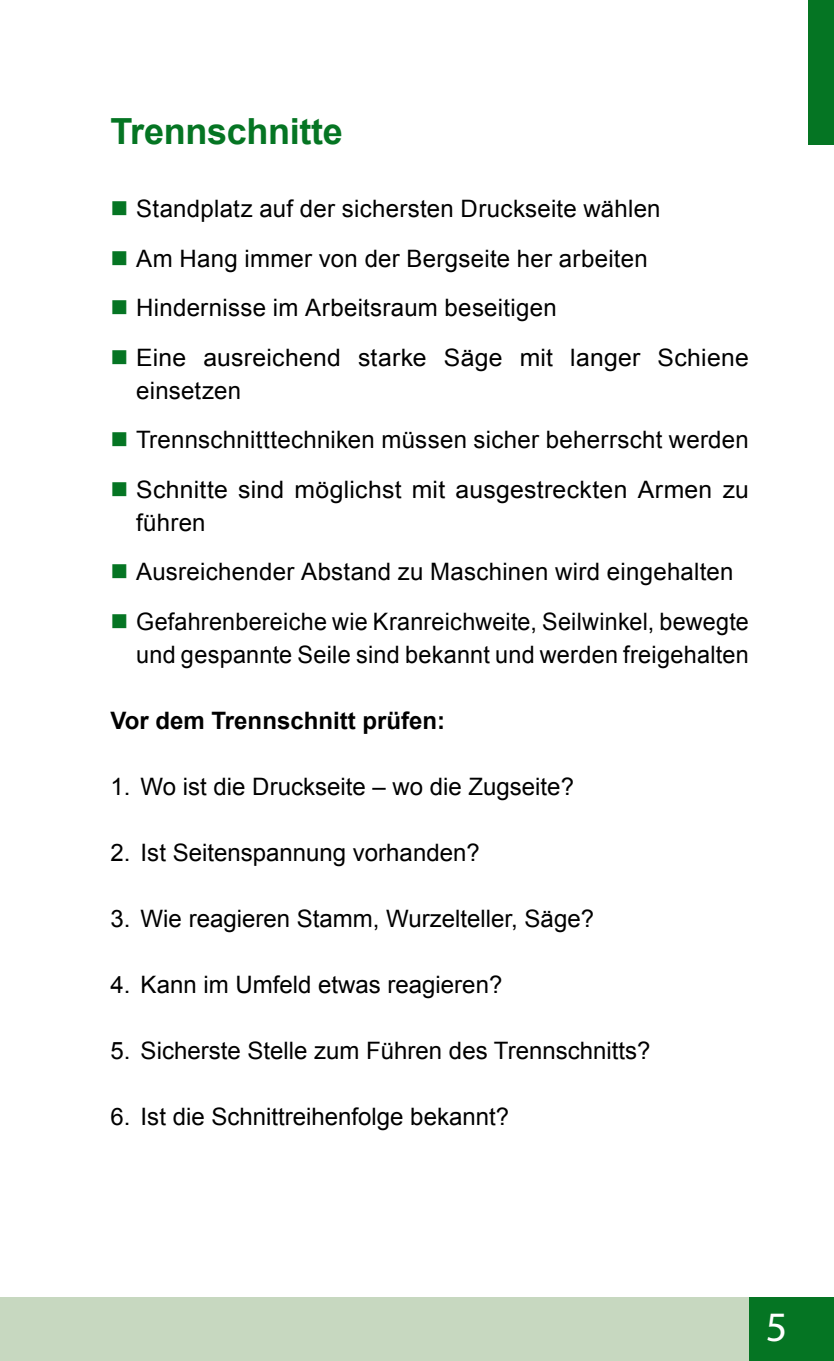
<style>
.page{position:relative;width:834px;height:1361px;background:#fff}
.page>*{position:absolute;margin:0;border:0;box-sizing:border-box;transform-origin:0 0}
.t1{font:42px "Myriad Pro";color:#fff}
.t2{font:700 36px "Arial";letter-spacing:-.01em;color:#057523}
.t3{font:24px/33px "Arial";letter-spacing:.01em;color:#000}
.t4{font:700 24px "Arial";color:#000}
.s1{color:#057523}
</style>
<div class="page">
<div style="left:748px;top:1297px;width:85px;height:64px;background:#057523"></div>
<div style="left:1px;top:1297px;width:747px;height:64px;background:#c7d8c0"></div>
<div style="left:808px;top:0;width:25px;height:145px;background:#057523"></div>
<h2 class="t2" style="left:111px;top:108px;width:234px">Trennschnitte</h2>
<p class="t3" style="left:111px;top:192px;width:551px"><span class="s1">■</span> Standplatz auf der sichersten Druckseite wählen</p>
<p class="t3" style="left:111px;top:242px;width:538px"><span class="s1">■</span> Am Hang immer von der Bergseite her arbeiten</p>
<p class="t3" style="left:111px;top:291px;width:447px"><span class="s1">■</span> Hindernisse im Arbeitsraum beseitigen</p>
<p class="t3" style="left:136px;top:341px;width:614px;text-indent:-26px"><span class="s1">■</span> Eine ausreichend starke Säge mit langer Schiene einsetzen</p>
<p class="t3" style="left:111px;top:423px;width:639px"><span class="s1">■</span> Trennschnitttechniken müssen sicher beherrscht werden</p>
<p class="t3" style="left:136px;top:473px;width:614px;text-indent:-26px"><span class="s1">■</span> Schnitte sind möglichst mit ausgestreckten Armen zu führen</p>
<p class="t3" style="left:111px;top:555px;width:624px"><span class="s1">■</span> Ausreichender Abstand zu Maschinen wird eingehalten</p>
<p class="t3" style="left:111px;top:605px;width:639px;text-align:right"><span class="s1">■</span> Gefahrenbereiche wie Kranreichweite, Seilwinkel, bewegte und gespannte Seile sind bekannt und werden freigehalten</p>
<p class="t4" style="left:111px;top:704px;width:336px">Vor dem Trennschnitt prüfen:</p>
<p class="t3" style="left:111px;top:770px;width:465px">1. Wo ist die Druckseite – wo die Zugseite?</p>
<p class="t3" style="left:111px;top:836px;width:370px">2. Ist Seitenspannung vorhanden?</p>
<p class="t3" style="left:111px;top:902px;width:485px">3. Wie reagieren Stamm, Wurzelteller, Säge?</p>
<p class="t3" style="left:111px;top:968px;width:393px">4. Kann im Umfeld etwas reagieren?</p>
<p class="t3" style="left:111px;top:1034px;width:541px">5. Sicherste Stelle zum Führen des Trennschnitts?</p>
<p class="t3" style="left:111px;top:1100px;width:400px">6. Ist die Schnittreihenfolge bekannt?</p>
<h1 class="t1" style="left:765px;top:1304px;width:23px">5</h1>
</div>
